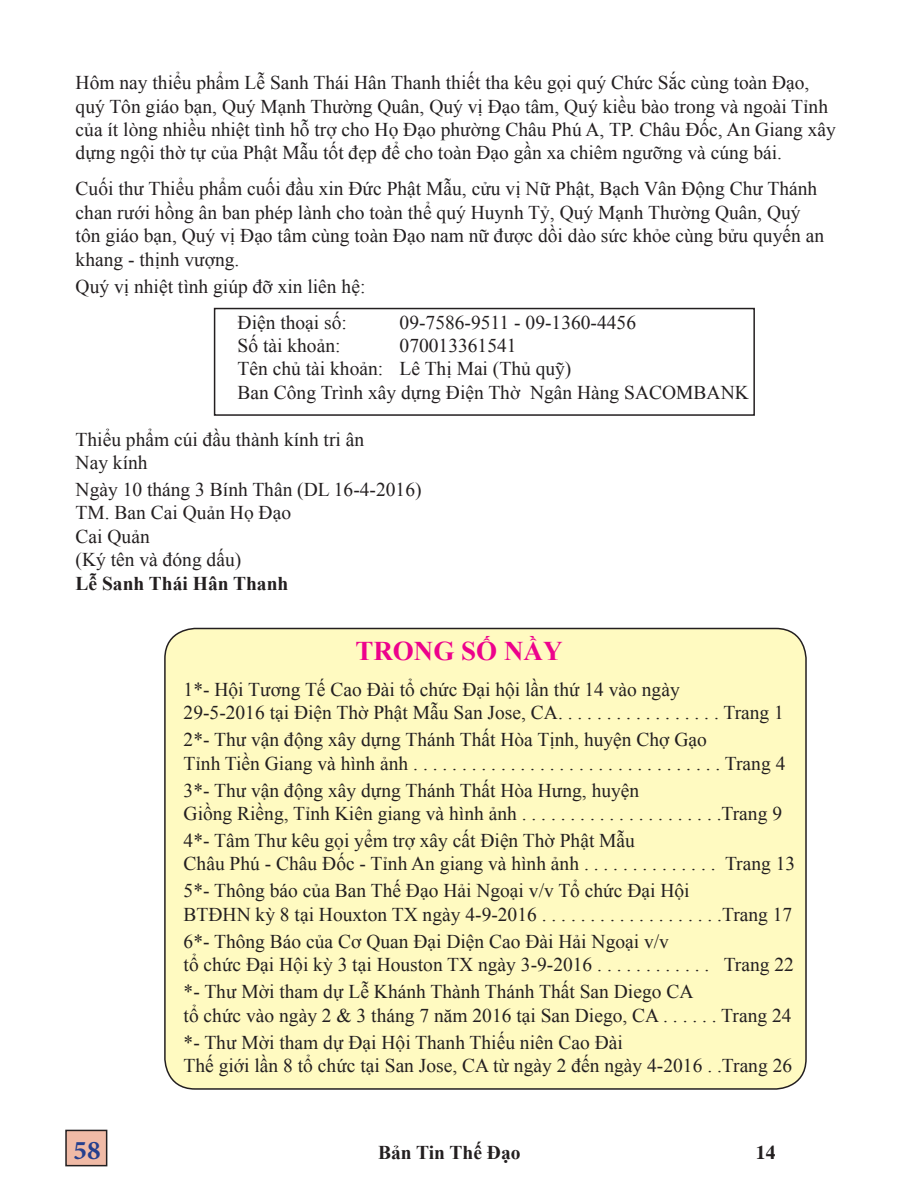
<style>
.page{position:relative;width:918px;height:1188px;background:#fff}
.page>*{position:absolute;margin:0;border:0;box-sizing:border-box;transform-origin:0 0}
.t1{font:700 27px "Times New Roman";color:#ed028c}
.t2{font:700 27px "Minion Pro";color:#253f8e}
.t3{font:19.5px/23.4px "Times New Roman";color:#231f20}
.t4{font:700 19.5px "Times New Roman";color:#231f20}
.t5{font:19.5px "VNI Times Bold";color:#231f20}
</style>
<div class="page">
<div style="left:66px;top:1130px;width:41px;height:36px;background:#f0baa6"></div>
<div style="left:65px;top:1130px;width:42px;height:36px;border:2px solid #231f20"></div>
<div style="left:165px;top:628px;width:641px;height:461px;background:#fffac1;border-radius:30px"></div>
<div style="left:164px;top:628px;width:643px;height:462px;border:2px solid #231f20;border-radius:30px"></div>
<div style="left:214px;top:308px;width:541px;height:108px;border:2px solid #231f20"></div>
<p class="t3" style="left:76px;top:71px;width:754px">Hôm nay thiểu phẩm Lễ Sanh Thái Hân Thanh thiết tha kêu gọi quý Chức Sắc cùng toàn Đạo, quý Tôn giáo bạn, Quý Mạnh Thường Quân, Quý vị Đạo tâm, Quý kiều bào trong và ngoài Tỉnh</p>
<p class="t3" style="left:76px;top:117px;width:762px">của ít lòng nhiều nhiệt tình hỗ trợ cho Họ Đạo phường Châu Phú A, TP. Châu Đốc, An Giang xây dựng ngội thờ tự của Phật Mẫu tốt đẹp để cho toàn Đạo gần xa chiêm ngưỡng và cúng bái.</p>
<p class="t3" style="left:76px;top:177px;width:750px">Cuối thư Thiểu phẩm cuối đầu xin Đức Phật Mẫu, cửu vị Nữ Phật, Bạch Vân Động Chư Thánh chan rưới hồng ân ban phép lành cho toàn thể quý Huynh Tỷ, Quý Mạnh Thường Quân, Quý tôn giáo bạn, Quý vị Đạo tâm cùng toàn Đạo nam nữ được dồi dào sức khỏe cùng bửu quyến an khang - thịnh vượng.</p>
<p class="t3" style="left:76px;top:274px;width:291px">Quý vị nhiệt tình giúp đỡ xin liên hệ:</p>
<p class="t3" style="left:238px;top:310px;width:111px">Điện thoại số:</p>
<p class="t3" style="left:400px;top:310px;width:238px">09-7586-9511 - 09-1360-4456</p>
<p class="t3" style="left:238px;top:333px;width:104px">Số tài khoản:</p>
<p class="t3" style="left:400px;top:333px;width:118px">070013361541</p>
<p class="t3" style="left:238px;top:357px;width:335px">Tên chủ tài khoản: Lê Thị Mai (Thủ quỹ)</p>
<p class="t3" style="left:238px;top:380px;width:513px">Ban Công Trình xây dựng Điện Thờ Ngân Hàng SACOMBANK</p>
<p class="t3" style="left:76px;top:427px;width:290px">Thiểu phẩm cúi đầu thành kính tri ân</p>
<p class="t3" style="left:76px;top:450px;width:74px">Nay kính</p>
<p class="t3" style="left:76px;top:477px;width:348px">Ngày 10 tháng 3 Bính Thân (DL 16-4-2016)</p>
<p class="t3" style="left:76px;top:501px;width:217px">TM. Ban Cai Quản Họ Đạo</p>
<p class="t3" style="left:76px;top:524px;width:76px">Cai Quản</p>
<p class="t3" style="left:76px;top:548px;width:167px">(Ký tên và đóng dấu)</p>
<p class="t4" style="left:76px;top:570px;width:214px">Lễ Sanh Thái Hân Thanh</p>
<p class="t1" style="left:355px;top:632px;width:209px">TRONG SỐ NẦY</p>
<p class="t3" style="left:184px;top:677px;width:498px">1*- Hội Tương Tế Cao Đài tổ chức Đại hội lần thứ 14 vào ngày</p>
<p class="t3" style="left:184px;top:701px;width:602px">29-5-2016 tại Điện Thờ Phật Mẫu San Jose, CA. . . . . . . . . . . . . . . . . Trang 1</p>
<p class="t3" style="left:184px;top:728px;width:525px">2*- Thư vận động xây dựng Thánh Thất Hòa Tịnh, huyện Chợ Gạo</p>
<p class="t3" style="left:184px;top:751px;width:603px">Tỉnh Tiền Giang và hình ảnh . . . . . . . . . . . . . . . . . . . . . . . . . . . . . . . . Trang 4</p>
<p class="t3" style="left:184px;top:778px;width:457px">3*- Thư vận động xây dựng Thánh Thất Hòa Hưng, huyện</p>
<p class="t3" style="left:184px;top:801px;width:600px">Giồng Riềng, Tỉnh Kiên giang và hình ảnh . . . . . . . . . . . . . . . . . . . . .Trang 9</p>
<p class="t3" style="left:184px;top:828px;width:453px">4*- Tâm Thư kêu gọi yểm trợ xây cất Điện Thờ Phật Mẫu</p>
<p class="t3" style="left:184px;top:852px;width:613px">Châu Phú - Châu Đốc - Tỉnh An giang và hình ảnh . . . . . . . . . . . . . . Trang 13</p>
<p class="t3" style="left:184px;top:879px;width:508px">5*- Thông báo của Ban Thế Đạo Hải Ngoại v/v Tổ chức Đại Hội</p>
<p class="t3" style="left:184px;top:902px;width:610px">BTĐHN kỳ 8 tại Houxton TX ngày 4-9-2016 . . . . . . . . . . . . . . . . . . .Trang 17</p>
<p class="t3" style="left:184px;top:929px;width:487px">6*- Thông Báo của Cơ Quan Đại Diện Cao Đài Hải Ngoại v/v</p>
<p class="t3" style="left:184px;top:953px;width:612px">tổ chức Đại Hội kỳ 3 tại Houston TX ngày 3-9-2016 . . . . . . . . . . . . Trang 22</p>
<p class="t3" style="left:184px;top:980px;width:511px">*- Thư Mời tham dự Lễ Khánh Thành Thánh Thất San Diego CA</p>
<p class="t3" style="left:184px;top:1003px;width:609px">tổ chức vào ngày 2 &amp; 3 tháng 7 năm 2016 tại San Diego, CA . . . . . . Trang 24</p>
<p class="t3" style="left:184px;top:1030px;width:441px">*- Thư Mời tham dự Đại Hội Thanh Thiếu niên Cao Đài</p>
<p class="t3" style="left:184px;top:1053px;width:610px">Thế giới lần 8 tổ chức tại San Jose, CA từ ngày 2 đến ngày 4-2016 . .Trang 26</p>
<h1 class="t2" style="left:74px;top:1131px;width:28px">58</h1>
<p class="t4" style="left:378px;top:1139px;width:144px">Bản Tin Thế Đạo</p>
<p class="t5" style="left:756px;top:1137px;width:21px">14</p>
</div>
